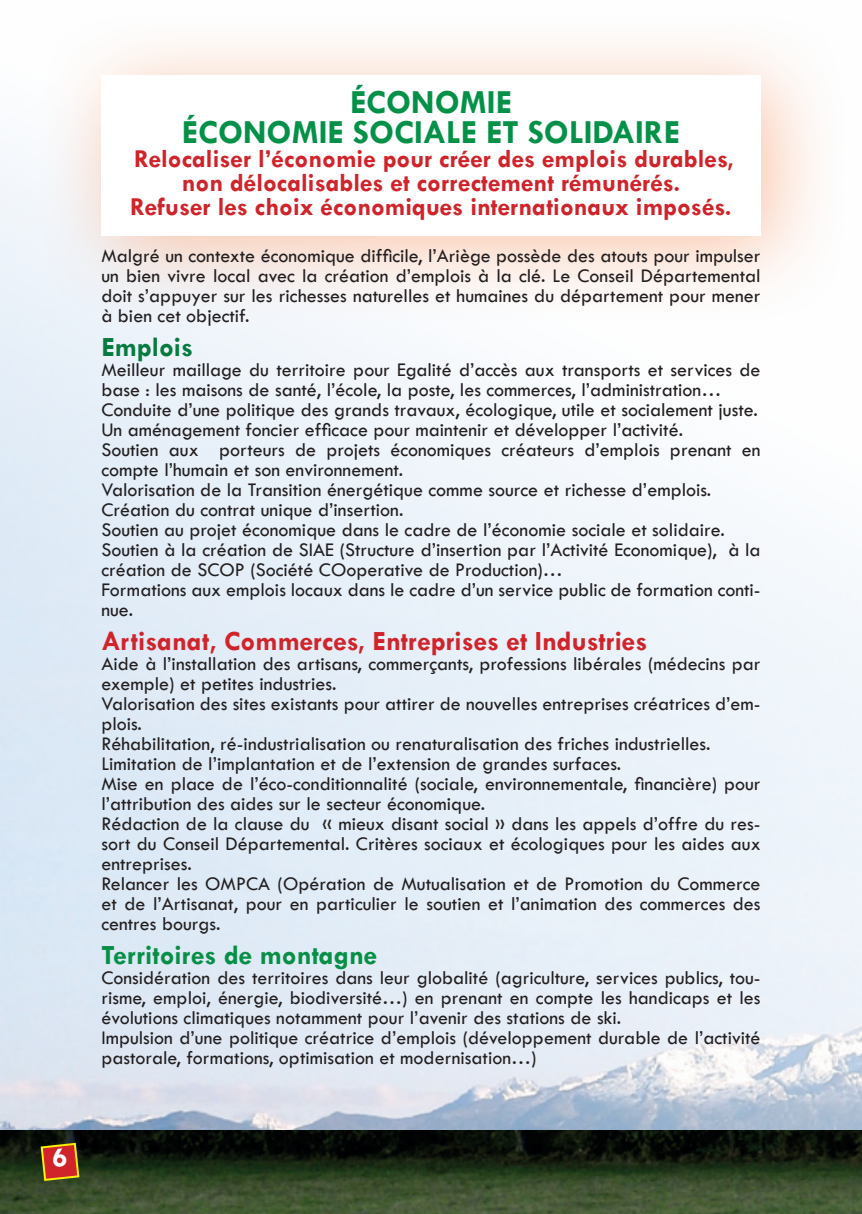
<style>
.page{position:relative;width:862px;height:1214px;background:#fff}
.page>*{position:absolute;margin:0;border:0;box-sizing:border-box;transform-origin:0 0}
.t1{font:700 34px/30px "Tw Cen";color:#039148;text-align:center}
.t2{font:700 28px "Tw Cen";color:#d1232a}
.t3{font:700 28px "Tw Cen";color:#068f47}
.t4{font:700 28px "Tw Cen";color:#077b3f}
.t5{font:700 26px/24px "Tw Cen";color:#d1232a;text-align:center}
.t6{font:20px/20px "Tw Cen";color:#231f20}
</style>
<div class="page">
<img style="left:0;top:161px;width:862px;height:969px">
<img style="left:0;top:1130px;width:862px;height:83px">
<div style="left:37px;top:11px;width:812px;height:313px;background:#f9b18b;opacity:.75"></div>
<div style="left:101px;top:75px;width:659px;height:160px;background:#fff"></div>
<svg style="left:40px;top:1141px;width:40px;height:40px;background:#ac451e"></svg>
<h1 class="t1" style="left:182px;top:86px;width:500px">ÉCONOMIE<br>ÉCONOMIE SOCIALE ET SOLIDAIRE</h1>
<h3 class="t5" style="left:130px;top:146px;width:605px">Relocaliser l’économie pour créer des emplois durables, non délocalisables et correctement rémunérés.<br>Refuser les choix économiques internationaux imposés.</h3>
<p class="t6" style="left:101px;top:245px;width:661px;text-align:justify">Malgré un contexte économique difficile, l’Ariège possède des atouts pour impulser un bien vivre local avec la création d’emplois à la clé. Le Conseil Départemental doit s’appuyer sur les richesses naturelles et humaines du département pour mener à bien cet objectif.</p>
<h2 class="t4" style="left:101px;top:330px;width:93px">Emplois</h2>
<p class="t6" style="left:101px;top:359px;width:661px">Meilleur maillage du territoire pour Egalité d’accès aux transports et services de base : les maisons de santé, l’école, la poste, les commerces, l’administration… Conduite d’une politique des grands travaux, écologique, utile et socialement juste.<br>Un aménagement foncier efficace pour maintenir et développer l’activité.<br>Soutien aux porteurs de projets économiques créateurs d’emplois prenant en compte l’humain et son environnement.<br>Valorisation de la Transition énergétique comme source et richesse d’emplois.<br>Création du contrat unique d’insertion.<br>Soutien au projet économique dans le cadre de l’économie sociale et solidaire.<br>Soutien à la création de SIAE (Structure d’insertion par l’Activité Economique), à la création de SCOP (Société COoperative de Production)…<br>Formations aux emplois locaux dans le cadre d’un service public de formation conti&shy;nue.</p>
<h2 class="t2" style="left:101px;top:624px;width:547px">Artisanat, Commerces, Entreprises et Industries</h2>
<p class="t6" style="left:101px;top:653px;width:661px">Aide à l’installation des artisans, commerçants, professions libérales (médecins par exemple) et petites industries.<br>Valorisation des sites existants pour attirer de nouvelles entreprises créatrices d’em&shy;plois.<br>Réhabilitation, ré-industrialisation ou renaturalisation des friches industrielles.<br>Limitation de l’implantation et de l’extension de grandes surfaces.<br>Mise en place de l’éco-conditionnalité (sociale, environnementale, financière) pour l’attribution des aides sur le secteur économique.<br>Rédaction de la clause du « mieux disant social » dans les appels d’offre du res&shy;sort du Conseil Départemental. Critères sociaux et écologiques pour les aides aux entreprises.<br>Relancer les OMPCA (Opération de Mutualisation et de Promotion du Commerce et de l’Artisanat, pour en particulier le soutien et l’animation des commerces des centres bourgs.</p>
<h2 class="t3" style="left:101px;top:938px;width:277px">Territoires de montagne</h2>
<p class="t6" style="left:101px;top:967px;width:661px">Considération des territoires dans leur globalité (agriculture, services publics, tou&shy;risme, emploi, énergie, biodiversité…) en prenant en compte les handicaps et les évolutions climatiques notamment pour l’avenir des stations de ski.<br>Impulsion d’une politique créatrice d’emplois (développement durable de l’activité pastorale, formations, optimisation et modernisation…)</p>
</div>
